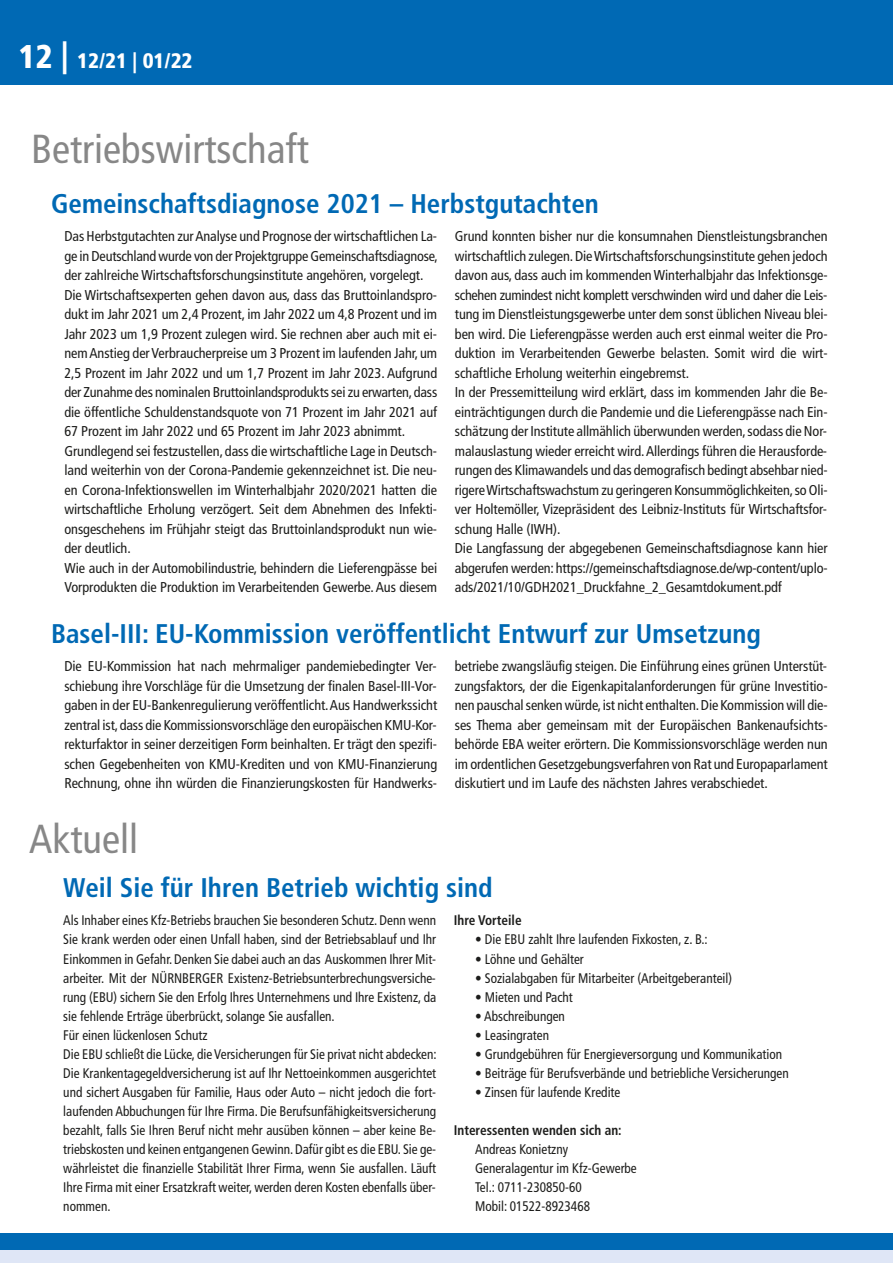
<style>
.page{position:relative;width:893px;height:1263px;background:#fff}
.page>*{position:absolute;margin:0;border:0;box-sizing:border-box;transform-origin:0 0}
.t1{font:condensed 40.5px "Frutiger";color:#878787}
.t2{font:700 condensed 27px "Frutiger";color:#0069b4}
.t3{font:900 condensed 21px "Frutiger";color:#fff}
.t4{font:condensed 14.25px/19.5px "Frutiger";letter-spacing:-.005em;color:#1d1d1b}
.t5{font:condensed 13.95px/19px "Frutiger";color:#1d1d1b;scale:.95 1}
.t6{font:700 condensed 13.95px "Frutiger";color:#1d1d1b;scale:.95 1}
.s1{font-size:33px}
</style>
<div class="page">
<div style="left:0;top:0;width:893px;height:85px;background:#0069b4"></div>
<div style="left:0;top:1233px;width:893px;height:17px;background:#0069b4"></div>
<div style="left:0;top:1250px;width:893px;height:13px;background:#dfe6f6"></div>
<h3 class="t3" style="left:19px;top:54px;width:176px"><span class="s1">12 |</span> 12/21 | 01/22</h3>
<h1 class="t1" style="left:31px;top:133px;width:279px">Betriebswirtschaft</h1>
<h2 class="t2" style="left:51px;top:193px;width:549px">Gemeinschaftsdiagnose 2021 – Herbstgutachten</h2>
<p class="t4" style="left:64px;top:228px;width:375px">Das Herbstgutachten zur Analyse und Prognose der wirtschaftlichen La&shy;ge in Deutschland wurde von der Projektgruppe Gemeinschaftsdiagnose, der zahlreiche Wirtschaftsforschungsinstitute angehören, vorgelegt.<br>Die Wirtschaftsexperten gehen davon aus, dass das Bruttoinlandspro&shy;dukt im Jahr 2021 um 2,4 Prozent, im Jahr 2022 um 4,8 Prozent und im Jahr 2023 um 1,9 Prozent zulegen wird. Sie rechnen aber auch mit ei&shy;nem Anstieg der Verbraucherpreise um 3 Prozent im laufenden Jahr, um 2,5 Prozent im Jahr 2022 und um 1,7 Prozent im Jahr 2023. Aufgrund der Zunahme des nominalen Bruttoinlandsprodukts sei zu erwarten, dass die öffentliche Schuldenstandsquote von 71 Prozent im Jahr 2021 auf 67 Prozent im Jahr 2022 und 65 Prozent im Jahr 2023 abnimmt.<br>Grundlegend sei festzustellen, dass die wirtschaftliche Lage in Deutsch&shy;land weiterhin von der Corona-Pandemie gekennzeichnet ist. Die neu&shy;en Corona-Infektionswellen im Winterhalbjahr 2020/2021 hatten die wirtschaftliche Erholung verzögert. Seit dem Abnehmen des Infekti&shy;onsgeschehens im Frühjahr steigt das Bruttoinlandsprodukt nun wie&shy;der deutlich.<br>Wie auch in der Automobilindustrie, behindern die Lieferengpässe bei Vorprodukten die Produktion im Verarbeitenden Gewerbe. Aus diesem</p>
<p class="t4" style="left:455px;top:228px;width:374px">Grund konnten bisher nur die konsumnahen Dienstleistungsbranchen wirtschaftlich zulegen. Die Wirtschaftsforschungsinstitute gehen jedoch davon aus, dass auch im kommenden Winterhalbjahr das Infektionsge&shy;schehen zumindest nicht komplett verschwinden wird und daher die Leis - tung im Dienstleistungsgewerbe unter dem sonst üblichen Niveau blei&shy;ben wird. Die Lieferengpässe werden auch erst einmal weiter die Pro&shy;duktion im Verarbeitenden Gewerbe belasten. Somit wird die wirt&shy;schaftliche Erholung weiterhin eingebremst.<br>In der Pressemitteilung wird erklärt, dass im kommenden Jahr die Be&shy;einträchtigungen durch die Pandemie und die Lieferengpässe nach Ein&shy;schätzung der Institute allmählich überwunden werden, sodass die Nor&shy;malauslastung wieder erreicht wird. Allerdings führen die Herausforde&shy;rungen des Klimawandels und das demografisch bedingt absehbar nied&shy;rigere Wirtschaftswachstum zu geringeren Konsummöglichkeiten, so Oli&shy;ver Holtemöller, Vizepräsident des Leibniz-Instituts für Wirtschaftsfor&shy;schung Halle (IWH).<br>Die Langfassung der abgegebenen Gemeinschaftsdiagnose kann hier abgerufen werden: https://gemeinschaftsdiagnose.de/wp-content/uplo&shy;ads/2021/10/GDH2021_Druckfahne_2_Gesamtdokument.pdf</p>
<h2 class="t2" style="left:51px;top:623px;width:711px">Basel-III: EU-Kommission veröffentlicht Entwurf zur Umsetzung</h2>
<p class="t4" style="left:64px;top:658px;width:374px;text-align:justify">Die EU-Kommission hat nach mehrmaliger pandemiebedingter Ver&shy;schiebung ihre Vorschläge für die Umsetzung der finalen Basel-III-Vor&shy;gaben in der EU-Bankenregulierung veröffentlicht. Aus Handwerkssicht zentral ist, dass die Kommissionsvorschläge den europäischen KMU-Kor&shy;rekturfaktor in seiner derzeitigen Form beinhalten. Er trägt den spezifi&shy;schen Gegebenheiten von KMU-Krediten und von KMU-Finanzierung Rechnung, ohne ihn würden die Finanzierungskosten für Handwerks-</p>
<p class="t4" style="left:455px;top:658px;width:374px;text-align:justify">betriebe zwangsläufig steigen. Die Einführung eines grünen Unterstüt&shy;zungsfaktors, der die Eigenkapitalanforderungen für grüne Investitio&shy;nen pauschal senken würde, ist nicht enthalten. Die Kommission will die&shy;ses Thema aber gemeinsam mit der Europäischen Bankenaufsichts&shy;behörde EBA weiter erörtern. Die Kommissionsvorschläge werden nun im ordentlichen Gesetzgebungsverfahren von Rat und Europaparlament diskutiert und im Laufe des nächsten Jahres verabschiedet.</p>
<h1 class="t1" style="left:29px;top:822px;width:110px">Aktuell</h1>
<h2 class="t2" style="left:63px;top:877px;width:431px">Weil Sie für Ihren Betrieb wichtig sind</h2>
<p class="t5" style="left:63px;top:912px;width:395px">Als Inhaber eines Kfz-Betriebs brauchen Sie besonderen Schutz. Denn wenn Sie krank werden oder einen Unfall haben, sind der Betriebsablauf und Ihr Einkommen in Gefahr. Denken Sie dabei auch an das Auskommen Ihrer Mit&shy;arbeiter. Mit der NÜRNBERGER Existenz-Betriebsunterbrechungsversiche&shy;rung (EBU) sichern Sie den Erfolg Ihres Unternehmens und Ihre Existenz, da sie fehlende Erträge überbrückt, solange Sie ausfallen.<br>Für einen lückenlosen Schutz<br>Die EBU schließt die Lücke, die Versicherungen für Sie privat nicht abdecken:<br>Die Krankentagegeldversicherung ist auf Ihr Nettoeinkommen ausgerichtet und sichert Ausgaben für Familie, Haus oder Auto – nicht jedoch die fort&shy;laufenden Abbuchungen für Ihre Firma. Die Berufsunfähigkeitsversicherung bezahlt, falls Sie Ihren Beruf nicht mehr ausüben können – aber keine Be&shy;triebskosten und keinen entgangenen Gewinn. Dafür gibt es die EBU. Sie ge&shy;währleistet die finanzielle Stabilität Ihrer Firma, wenn Sie ausfallen. Läuft Ihre Firma mit einer Ersatzkraft weiter, werden deren Kosten ebenfalls über&shy;nommen.</p>
<p class="t6" style="left:454px;top:915px;width:73px">Ihre Vorteile</p>
<p class="t5" style="left:475px;top:931px;width:246px">• Die EBU zahlt Ihre laufenden Fixkosten, z. B.:</p>
<p class="t5" style="left:475px;top:950px;width:116px">• Löhne und Gehälter</p>
<p class="t5" style="left:475px;top:969px;width:272px">• Sozialabgaben für Mitarbeiter (Arbeitgeberanteil)</p>
<p class="t5" style="left:475px;top:988px;width:104px">• Mieten und Pacht</p>
<p class="t5" style="left:475px;top:1007px;width:96px">• Abschreibungen</p>
<p class="t5" style="left:475px;top:1026px;width:79px">• Leasingraten</p>
<p class="t5" style="left:475px;top:1045px;width:325px">• Grundgebühren für Energieversorgung und Kommunikation</p>
<p class="t5" style="left:475px;top:1064px;width:332px">• Beiträge für Berufsverbände und betriebliche Versicherungen</p>
<p class="t5" style="left:475px;top:1084px;width:154px">• Zinsen für laufende Kredite</p>
<p class="t6" style="left:454px;top:1124px;width:178px">Interessenten wenden sich an:</p>
<p class="t5" style="left:475px;top:1141px;width:172px">Andreas Konietzny<br>Generalagentur im Kfz-Gewerbe<br>Tel.: 0711-230850-60<br>Mobil: 01522-8923468</p>
</div>
